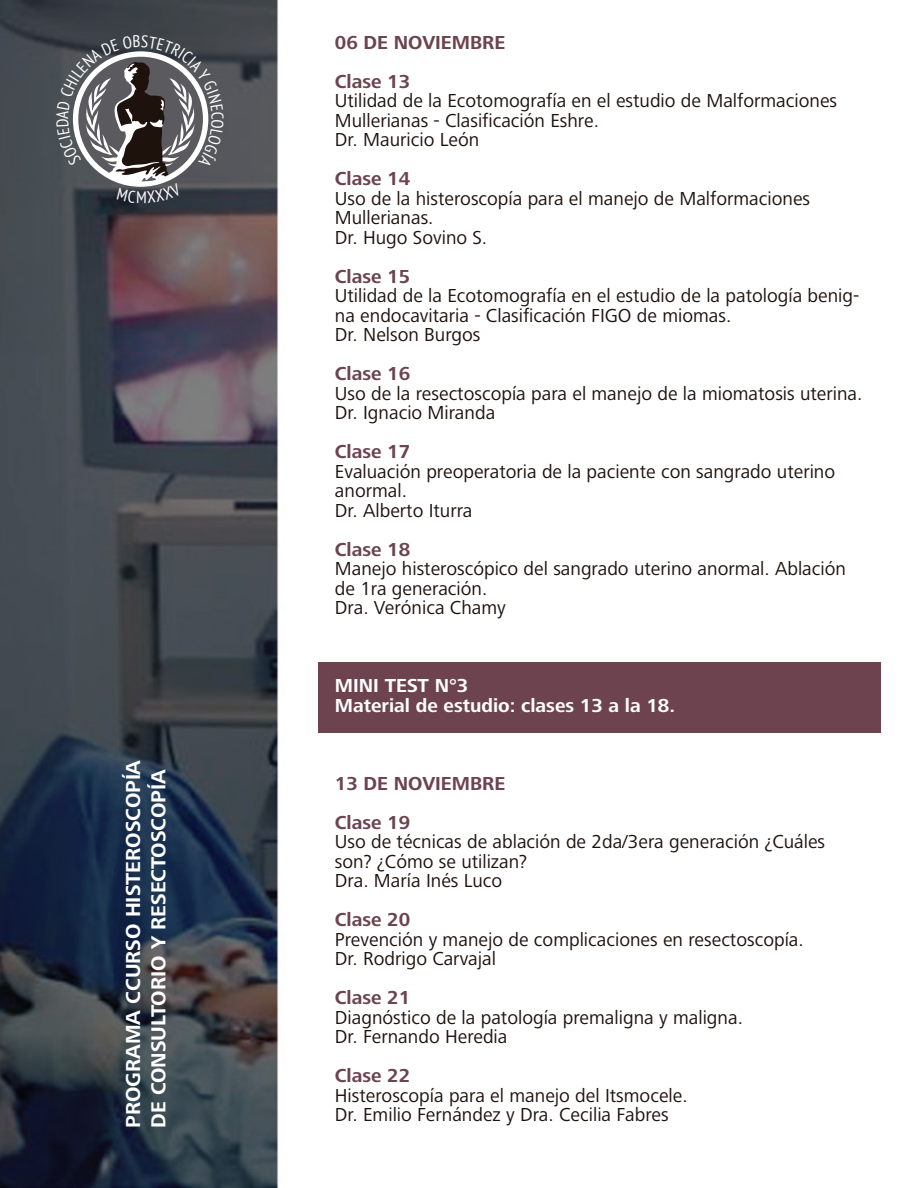
<style>
.page{position:relative;width:918px;height:1188px;background:#fff}
.page>*{position:absolute;margin:0;border:0;box-sizing:border-box;transform-origin:0 0}
.t1{font:700 21px/25.2px "Frutiger Next LT";color:#fff}
.t2{font:19.5px/19.5px "Frutiger Next LT";color:#1e120d}
.t3{font:700 19.5px/39px "Frutiger Next LT";color:#6c434f}
.t4{font:700 19.5px/19.5px "Frutiger Next LT";color:#fff}
</style>
<div class="page">
<img style="left:0;top:0;width:349px;height:1188px">
<div style="left:318px;top:663px;width:563px;height:70px;background:#6c434f"></div>
<svg style="left:56px;top:35px;width:168px;height:168px;background:#656568"></svg>
<p class="t1" style="left:121px;top:1128px;width:370px;rotate:-90deg">PROGRAMA CCURSO HISTEROSCOPÍA<br>DE CONSULTORIO Y RESECTOSCOPÍA</p>
<p class="t3" style="left:335px;top:23px;width:172px">06 DE NOVIEMBRE<br>Clase 13</p>
<p class="t2" style="left:335px;top:91px;width:504px">Utilidad de la Ecotomografía en el estudio de Malformaciones<br>Mullerianas - Clasificación Eshre.<br>Dr. Mauricio León</p>
<p class="t3" style="left:335px;top:159px;width:77px">Clase 14</p>
<p class="t2" style="left:335px;top:189px;width:477px">Uso de la histeroscopía para el manejo de Malformaciones<br>Mullerianas.<br>Dr. Hugo Sovino S.</p>
<p class="t3" style="left:335px;top:257px;width:77px">Clase 15</p>
<p class="t2" style="left:335px;top:286px;width:526px">Utilidad de la Ecotomografía en el estudio de la patología benig&shy;na endocavitaria - Clasificación FIGO de miomas.<br>Dr. Nelson Burgos</p>
<p class="t3" style="left:335px;top:354px;width:77px">Clase 16</p>
<p class="t2" style="left:335px;top:384px;width:529px">Uso de la resectoscopía para el manejo de la miomatosis uterina.<br>Dr. Ignacio Miranda</p>
<p class="t3" style="left:335px;top:432px;width:77px">Clase 17</p>
<p class="t2" style="left:335px;top:462px;width:502px">Evaluación preoperatoria de la paciente con sangrado uterino anormal.<br>Dr. Alberto Iturra</p>
<p class="t3" style="left:335px;top:530px;width:77px">Clase 18</p>
<p class="t2" style="left:335px;top:559px;width:513px">Manejo histeroscópico del sangrado uterino anormal. Ablación de 1ra generación.<br>Dra. Verónica Chamy</p>
<p class="t4" style="left:335px;top:676px;width:342px">MINI TEST N°3<br>Material de estudio: clases 13 a la 18.</p>
<p class="t3" style="left:335px;top:764px;width:172px">13 DE NOVIEMBRE<br>Clase 19</p>
<p class="t2" style="left:335px;top:832px;width:492px">Uso de técnicas de ablación de 2da/3era generación ¿Cuáles son? ¿Cómo se utilizan?<br>Dra. María Inés Luco</p>
<p class="t3" style="left:335px;top:900px;width:77px">Clase 20</p>
<p class="t2" style="left:335px;top:930px;width:470px">Prevención y manejo de complicaciones en resectoscopía.<br>Dr. Rodrigo Carvajal</p>
<p class="t3" style="left:335px;top:978px;width:77px">Clase 21</p>
<p class="t2" style="left:335px;top:1008px;width:410px">Diagnóstico de la patología premaligna y maligna.<br>Dr. Fernando Heredia</p>
<p class="t3" style="left:335px;top:1056px;width:77px">Clase 22</p>
<p class="t2" style="left:335px;top:1086px;width:354px">Histeroscopía para el manejo del Itsmocele.<br>Dr. Emilio Fernández y Dra. Cecilia Fabres</p>
</div>
